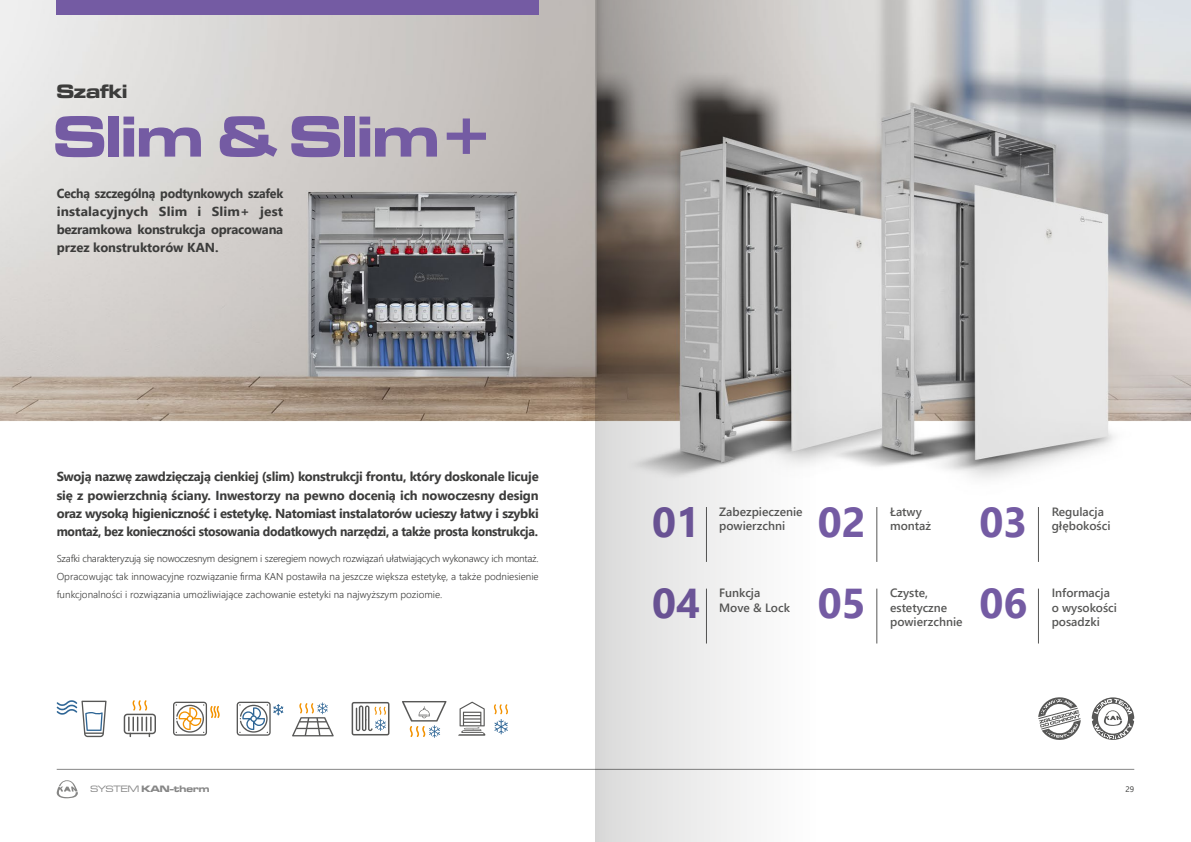
<style>
.page{position:relative;width:1191px;height:842px;background:#fff}
.page>*{position:absolute;margin:0;border:0;box-sizing:border-box;transform-origin:0 0}
.t1{font:60px "Microgramma D Bol Ext";color:#745ba3}
.t2{font:700 41.7px/81.6px "Segoe UI";color:#745ba3}
.t3{font:20px "Microgramma D Bol Ext";color:#3c3c3b}
.t4{font:700 13px/18px "Segoe UI";letter-spacing:-.025em;color:#3c3c3b;text-align:justify}
.t5{font:700 13px/18px "Segoe UI";letter-spacing:-.025em;color:#3c3c3b;text-align:justify;scale:.95 1}
.t6{font:600 12px/14.4px "Segoe UI";color:#575756}
.t7{font:300 10px/18px "Segoe UI";color:#3c3c3b;text-align:justify}
.t8{font:9.6px "Microgramma D Bol Ext";color:#878787}
.t9{font:8px "Segoe UI";color:#3c3c3b}
.s1{font-family:"Microgramma D Med Ext"}
</style>
<div class="page">
<img style="left:0;top:0;width:1191px;height:770px">
<hr style="left:57px;top:769px;width:1077px;height:1px;background:#878787">
<div style="left:57px;top:0;width:482px;height:14px;background:#745ba3"></div>
<svg style="left:57px;top:780px;width:21px;height:18px"></svg>
<svg style="left:124px;top:700px;width:32px;height:37px"></svg>
<svg style="left:173px;top:702px;width:47px;height:34px"></svg>
<svg style="left:237px;top:702px;width:46px;height:34px"></svg>
<svg style="left:57px;top:700px;width:49px;height:37px"></svg>
<svg style="left:350px;top:701px;width:41px;height:36px"></svg>
<svg style="left:402px;top:701px;width:44px;height:37px"></svg>
<svg style="left:493px;top:704px;width:15px;height:30px"></svg>
<svg style="left:458px;top:702px;width:28px;height:34px"></svg>
<svg style="left:292px;top:702px;width:42px;height:34px"></svg>
<hr style="left:876px;top:507px;width:1px;height:55px;background:#575756">
<hr style="left:1038px;top:507px;width:1px;height:55px;background:#575756">
<hr style="left:876px;top:589px;width:1px;height:54px;background:#575756">
<hr style="left:1038px;top:589px;width:1px;height:54px;background:#575756">
<svg style="left:1091px;top:697px;width:43px;height:43px"></svg>
<svg style="left:1038px;top:696px;width:42px;height:46px"></svg>
<svg style="left:595px;top:0;width:221px;height:842px"></svg>
<h3 class="t3" style="left:57px;top:78px;width:72px">Szafki</h3>
<h1 class="t1" style="left:54px;top:96px;width:441px">Slim &amp; Slim+</h1>
<p class="t5" style="left:57px;top:183px;width:240px">Cechą szczególną podtynkowych szafek instalacyjnych Slim i Slim+ jest bezramkowa konstrukcja opracowana przez konstruktorów KAN.</p>
<p class="t4" style="left:57px;top:467px;width:483px">Swoją nazwę zawdzięczają cienkiej (slim) konstrukcji frontu, który doskonale licuje się z powierzchnią ściany. Inwestorzy na pewno docenią ich nowoczesny design oraz wysoką higieniczność i estetykę. Natomiast instalatorów ucieszy łatwy i szybki montaż, bez konieczności stosowania dodatkowych narzędzi, a także prosta konstrukcja.</p>
<p class="t7" style="left:57px;top:548px;width:483px">Szafki charakteryzują się nowoczesnym designem i szeregiem nowych rozwiązań ułatwiających wykonawcy ich montaż.<br>Opracowując tak innowacyjne rozwiązanie firma KAN postawiła na jeszcze większa estetykę, a także podniesienie funkcjonalności i rozwiązania umożliwiające zachowanie estetyki na najwyższym poziomie.</p>
<p class="t8" style="left:90px;top:783px;width:121px"><span class="s1">SYSTEM</span> KAN-therm</p>
<p class="t6" style="left:719px;top:503px;width:85px">Zabezpieczenie powierzchni</p>
<p class="t6" style="left:890px;top:503px;width:42px">Łatwy montaż</p>
<p class="t6" style="left:1051px;top:503px;width:60px">Regulacja głębokości</p>
<h2 class="t2" style="left:652px;top:478px;width:49px">01<br>04</h2>
<h2 class="t2" style="left:818px;top:478px;width:49px">02</h2>
<h2 class="t2" style="left:979px;top:478px;width:49px">03</h2>
<p class="t6" style="left:890px;top:585px;width:74px">Czyste, estetyczne powierzchnie</p>
<h2 class="t2" style="left:979px;top:559px;width:49px">06</h2>
<p class="t6" style="left:1051px;top:585px;width:67px">Informacja o wysokości posadzki</p>
<p class="t6" style="left:719px;top:585px;width:72px">Funkcja<br>Move &amp; Lock</p>
<h2 class="t2" style="left:818px;top:559px;width:49px">05</h2>
<p class="t9" style="left:1125px;top:781px;width:10px">29</p>
</div>
